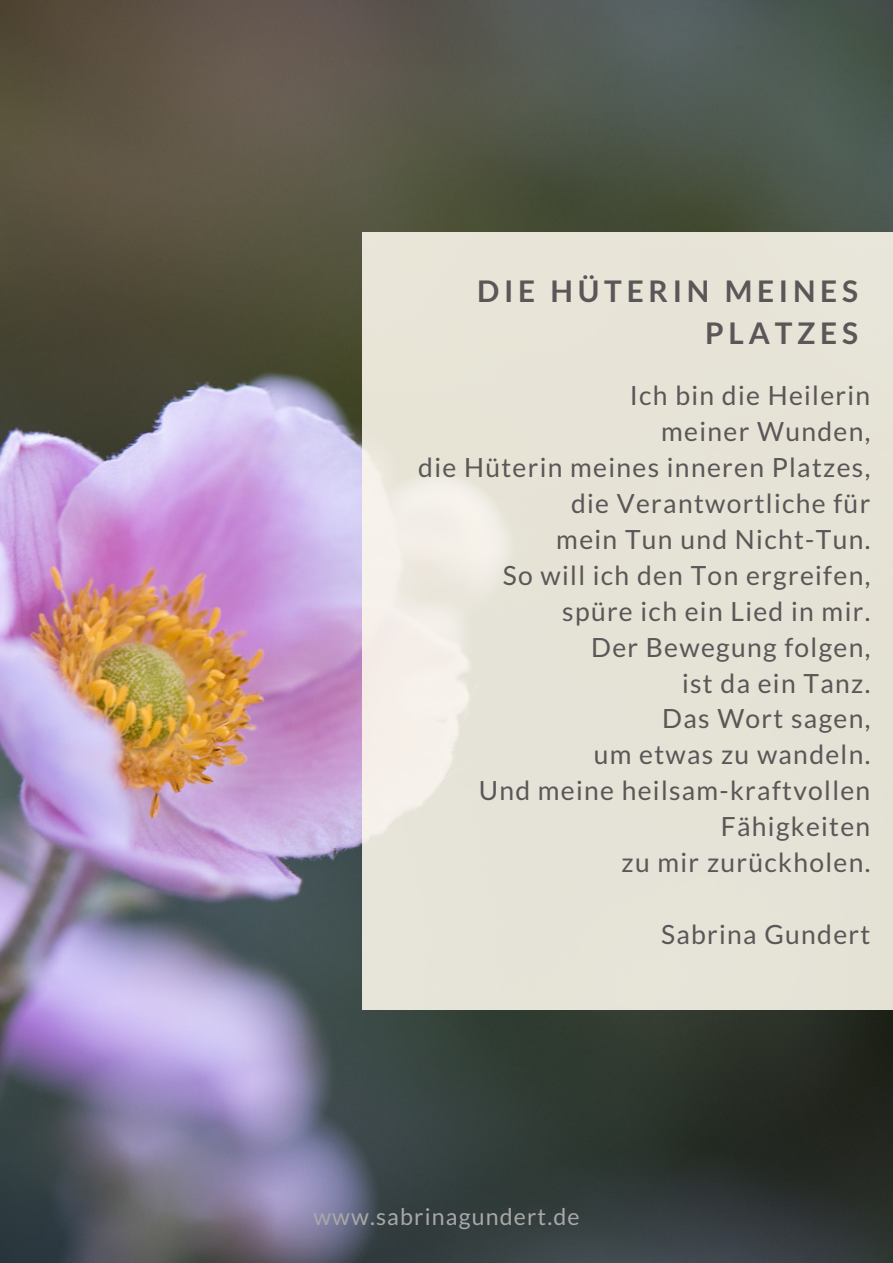
<style>
.page{position:relative;width:893px;height:1263px;background:#fff}
.page>*{position:absolute;margin:0;border:0;box-sizing:border-box;transform-origin:0 0}
.t1{font:700 29.7px/41.5px "Lato";letter-spacing:.16em;color:#5b5657;text-align:right}
.t2{font:26.4px/36px "Lato";letter-spacing:.05em;color:#5b5657;text-align:right}
.t3{font:23.1px "Lato";letter-spacing:.05em;color:#a8a8a8}
</style>
<div class="page">
<img style="left:0;top:0;width:892px;height:1262px">
<svg style="left:362px;top:232px;width:530px;height:777px;background:#e7e4d8"></svg>
<p class="t1" style="left:477px;top:270px;width:382px">DIE HÜTERIN MEINES<br>PLATZES</p>
<p class="t2" style="left:418px;top:376px;width:453px">Ich bin die Heilerin<br>meiner Wunden,<br>die Hüterin meines inneren Platzes, die Verantwortliche für<br>mein Tun und Nicht-Tun.<br>So will ich den Ton ergreifen,<br>spüre ich ein Lied in mir.<br>Der Bewegung folgen,<br>ist da ein Tanz.<br>Das Wort sagen,<br>um etwas zu wandeln.<br>Und meine heilsam-kraftvollen<br>Fähigkeiten<br>zu mir zurückholen.</p>
<p class="t2" style="left:661px;top:916px;width:211px">Sabrina Gundert</p>
<p class="t3" style="left:313px;top:1202px;width:268px">www.sabrinagundert.de</p>
</div>
